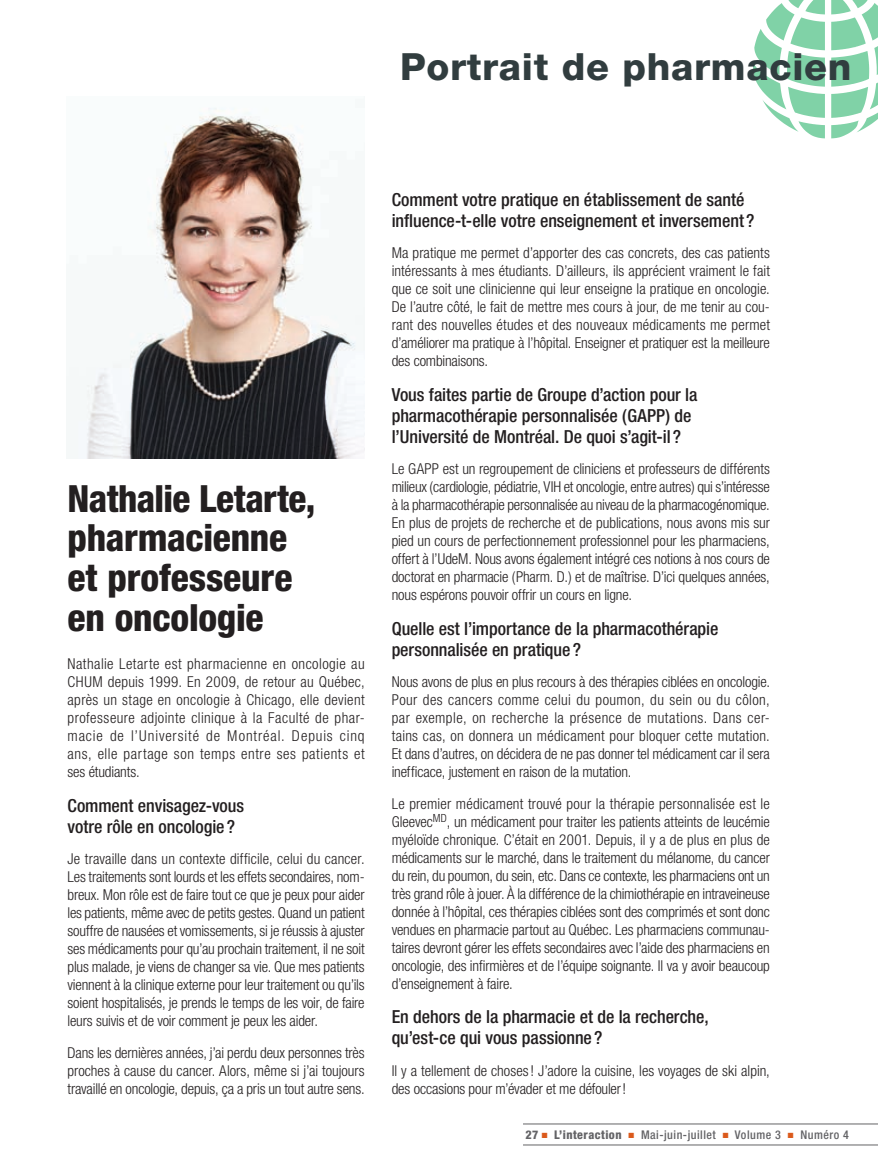
<style>
.page{position:relative;width:878px;height:1175px;background:#fff}
.page>*{position:absolute;margin:0;border:0;box-sizing:border-box;transform-origin:0 0}
.Titre{font:800 condensed 37.5px/39.8px "Helvetica Neue";letter-spacing:-.005em;color:#231f20}
.t1{font:800 37.5px "Helvetica Neue";letter-spacing:.02em;color:#313d3f}
.Sous-titre{font:500 condensed 18px/21px "Helvetica Neue";letter-spacing:-.005em;color:#231f20}
.Texte_à_lire{font:300 condensed 15px/18px "Helvetica Neue";letter-spacing:-.01em;color:#231f20;text-align:justify}
.t2{font:500 condensed 12px "Helvetica Neue";letter-spacing:.04em;color:#636366}
.s1{font-weight:800}
.s2{color:#db5a1c}
</style>
<div class="page">
<hr style="left:523px;top:1123px;width:355px;height:1px;background:#636366">
<hr style="left:523px;top:1144px;width:355px;height:1px;background:#636366">
<img style="left:86px;top:108px;width:278px;height:350px">
<svg style="left:831px;top:0;width:47px;height:138px"></svg>
<svg style="left:752px;top:0;width:72px;height:138px"></svg>
<p class="t1" style="left:400px;top:45px;width:453px">Portrait de pharmacien</p>
<p class="Titre" style="left:68px;top:478px;width:249px">Nathalie Letarte,</p>
<p class="Titre" style="left:68px;top:517px;width:226px">pharmacienne et professeure en oncologie</p>
<p class="Texte_à_lire" style="left:68px;top:655px;width:299px">Nathalie Letarte est pharmacienne en oncologie au CHUM depuis 1999. En 2009, de retour au Québec, après un stage en oncologie à Chicago, elle devient professeure adjointe clinique à la Faculté de phar&shy;macie de l’Université de Montréal. Depuis cinq ans, elle partage son temps entre ses patients et ses étudiants.</p>
<p class="Sous-titre" style="left:68px;top:794px;width:178px">Comment envisagez-vous votre rôle en oncologie ?</p>
<p class="Texte_à_lire" style="left:68px;top:850px;width:299px">Je travaille dans un contexte difficile, celui du cancer.<br>Les traitements sont lourds et les effets secondaires, nom&shy;breux. Mon rôle est de faire tout ce que je peux pour aider les patients, même avec de petits gestes. Quand un patient souffre de nausées et vomissements, si je réussis à ajuster ses médicaments pour qu’au prochain traitement, il ne soit plus malade, je viens de changer sa vie. Que mes patients viennent à la clinique externe pour leur traitement ou qu’ils soient hospitalisés, je prends le temps de les voir, de faire leurs suivis et de voir comment je peux les aider.</p>
<p class="Texte_à_lire" style="left:68px;top:1043px;width:298px">Dans les dernières années, j’ai perdu deux personnes très proches à cause du cancer. Alors, même si j’ai toujours travaillé en oncologie, depuis, ça a pris un tout autre sens.</p>
<p class="Sous-titre" style="left:392px;top:188px;width:364px">Comment votre pratique en établissement de santé influence-t-elle votre enseignement et inversement ?</p>
<p class="Texte_à_lire" style="left:392px;top:244px;width:380px">Ma pratique me permet d’apporter des cas concrets, des cas patients intéressants à mes étudiants. D’ailleurs, ils apprécient vraiment le fait que ce soit une clinicienne qui leur enseigne la pratique en oncologie.<br>De l’autre côté, le fait de mettre mes cours à jour, de me tenir au cou&shy;rant des nouvelles études et des nouveaux médicaments me permet d’améliorer ma pratique à l’hôpital. Enseigner et pratiquer est la meilleure des combinaisons.</p>
<p class="Sous-titre" style="left:392px;top:383px;width:307px">Vous faites partie de Groupe d’action pour la pharmacothérapie personnalisée (GAPP) de l’Université de Montréal. De quoi s’agit-il ?</p>
<p class="Texte_à_lire" style="left:392px;top:460px;width:380px">Le GAPP est un regroupement de cliniciens et professeurs de différents milieux (cardiologie, pédiatrie, VIH et oncologie, entre autres) qui s’intéresse à la pharmacothérapie personnalisée au niveau de la pharmacogénomique.<br>En plus de projets de recherche et de publications, nous avons mis sur pied un cours de perfectionnement professionnel pour les pharmaciens, offert à l’UdeM. Nous avons également intégré ces notions à nos cours de doctorat en pharmacie (Pharm. D.) et de maîtrise. D’ici quelques années, nous espérons pouvoir offrir un cours en ligne.</p>
<p class="Sous-titre" style="left:392px;top:617px;width:328px">Quelle est l’importance de la pharmacothérapie personnalisée en pratique ?</p>
<p class="Texte_à_lire" style="left:392px;top:673px;width:380px">Nous avons de plus en plus recours à des thérapies ciblées en oncologie.<br>Pour des cancers comme celui du poumon, du sein ou du côlon, par exemple, on recherche la présence de mutations. Dans cer&shy;tains cas, on donnera un médicament pour bloquer cette mutation.<br>Et dans d’autres, on décidera de ne pas donner tel médicament car il sera inefficace, justement en raison de la mutation.</p>
<p class="Texte_à_lire" style="left:392px;top:794px;width:380px">Le premier médicament trouvé pour la thérapie personnalisée est le Gleevec<sup>MD</sup>, un médicament pour traiter les patients atteints de leucémie myéloïde chronique. C’était en 2001. Depuis, il y a de plus en plus de médicaments sur le marché, dans le traitement du mélanome, du cancer du rein, du poumon, du sein, etc. Dans ce contexte, les pharmaciens ont un très grand rôle à jouer. À la différence de la chimiothérapie en intraveineuse donnée à l’hôpital, ces thérapies ciblées sont des comprimés et sont donc vendues en pharmacie partout au Québec. Les pharmaciens communau&shy;taires devront gérer les effets secondaires avec l’aide des pharmaciens en oncologie, des infirmières et de l’équipe soignante. Il va y avoir beaucoup d’enseignement à faire.</p>
<p class="Sous-titre" style="left:392px;top:1006px;width:318px">En dehors de la pharmacie et de la recherche, qu’est-ce qui vous passionne ?</p>
<p class="Texte_à_lire" style="left:392px;top:1061px;width:379px">Il y a tellement de choses! J’adore la cuisine, les voyages de ski alpin, des occasions pour m’évader et me défouler!</p>
<p class="t2" style="left:525px;top:1127px;width:325px"><span class="s1">27</span> <span class="s2">■</span> <span class="s1">L’interaction</span> <span class="s2">■</span> Mai-juin-juillet <span class="s2">■</span> Volume 3 <span class="s2">■</span> Numéro 4</p>
</div>
